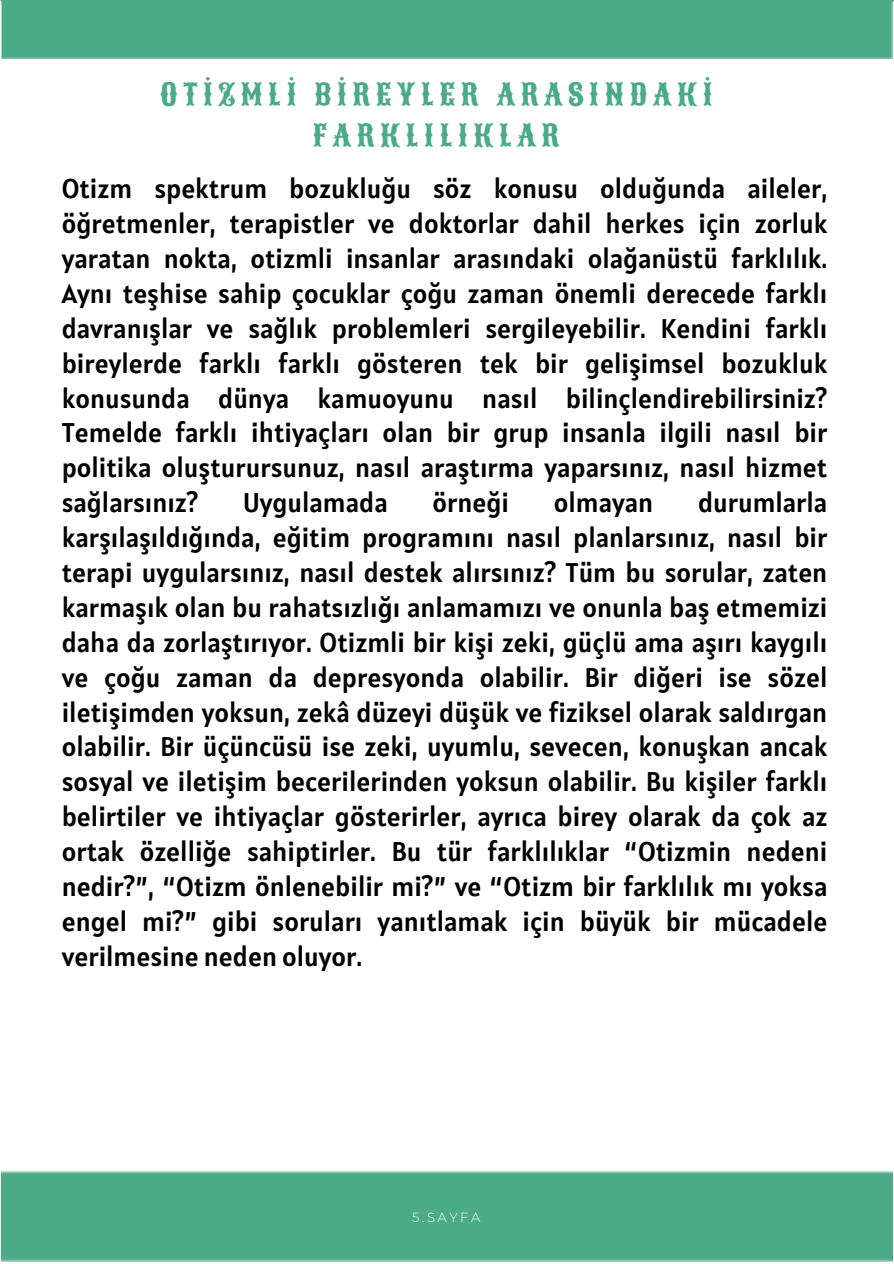
<style>
.page{position:relative;width:894px;height:1264px;background:#fff}
.page>*{position:absolute;margin:0;border:0;box-sizing:border-box;transform-origin:0 0}
.t1{font:29.85px/41.7px "Sancreek";letter-spacing:.19em;color:#4cab87;text-align:center}
.t2{font:26.85px/34.8px "Alatsi";color:#000;text-align:justify}
.t3{font:300 13.2px "Montserrat";letter-spacing:.19em;color:#fff}
</style>
<div class="page">
<div style="left:0;top:0;width:892px;height:58px;background:#4cab87"></div>
<div style="left:1px;top:1170px;width:890px;height:91px;background:#4cab87"></div>
<p class="t1" style="left:160px;top:74px;width:554px">OTİZMLİ BİREYLER ARASINDAKİ<br>FARKLILIKLAR</p>
<h1 class="t2" style="left:62px;top:171px;width:766px">Otizm spektrum bozukluğu söz konusu olduğunda aileler, öğretmenler, terapistler ve doktorlar dahil herkes için zorluk yaratan nokta, otizmli insanlar arasındaki olağanüstü farklılık.<br>Aynı teşhise sahip çocuklar çoğu zaman önemli derecede farklı davranışlar ve sağlık problemleri sergileyebilir. Kendini farklı bireylerde farklı farklı gösteren tek bir gelişimsel bozukluk konusunda dünya kamuoyunu nasıl bilinçlendirebilirsiniz?<br>Temelde farklı ihtiyaçları olan bir grup insanla ilgili nasıl bir politika oluşturursunuz, nasıl araştırma yaparsınız, nasıl hizmet sağlarsınız?</h1>
<h1 class="t2" style="left:243px;top:485px;width:146px">Uygulamada</h1>
<h1 class="t2" style="left:432px;top:485px;width:74px">örneği</h1>
<h1 class="t2" style="left:553px;top:485px;width:101px">olmayan</h1>
<h1 class="t2" style="left:62px;top:485px;width:766px;text-align:left;text-indent:636px">durumlarla karşılaşıldığında, eğitim programını nasıl planlarsınız, nasıl bir terapi uygularsınız, nasıl destek alırsınız? Tüm bu sorular, zaten karmaşık olan bu rahatsızlığı anlamamızı ve onunla baş etmemizi daha da zorlaştırıyor. Otizmli bir kişi zeki, güçlü ama aşırı kaygılı ve çoğu zaman da depresyonda olabilir. Bir diğeri ise sözel iletişimden yoksun, zekâ düzeyi düşük ve fiziksel olarak saldırgan olabilir. Bir üçüncüsü ise zeki, uyumlu, sevecen, konuşkan ancak sosyal ve iletişim becerilerinden yoksun olabilir. Bu kişiler farklı belirtiler ve ihtiyaçlar gösterirler, ayrıca birey olarak da çok az ortak özelliğe sahiptirler. Bu tür farklılıklar “Otizmin nedeni nedir?”, “Otizm önlenebilir mi?” ve “Otizm bir farklılık mı yoksa engel mi?” gibi soruları yanıtlamak için büyük bir mücadele verilmesine neden oluyor.</h1>
<h2 class="t3" style="left:412px;top:1209px;width:70px">5.SAYFA</h2>
</div>
